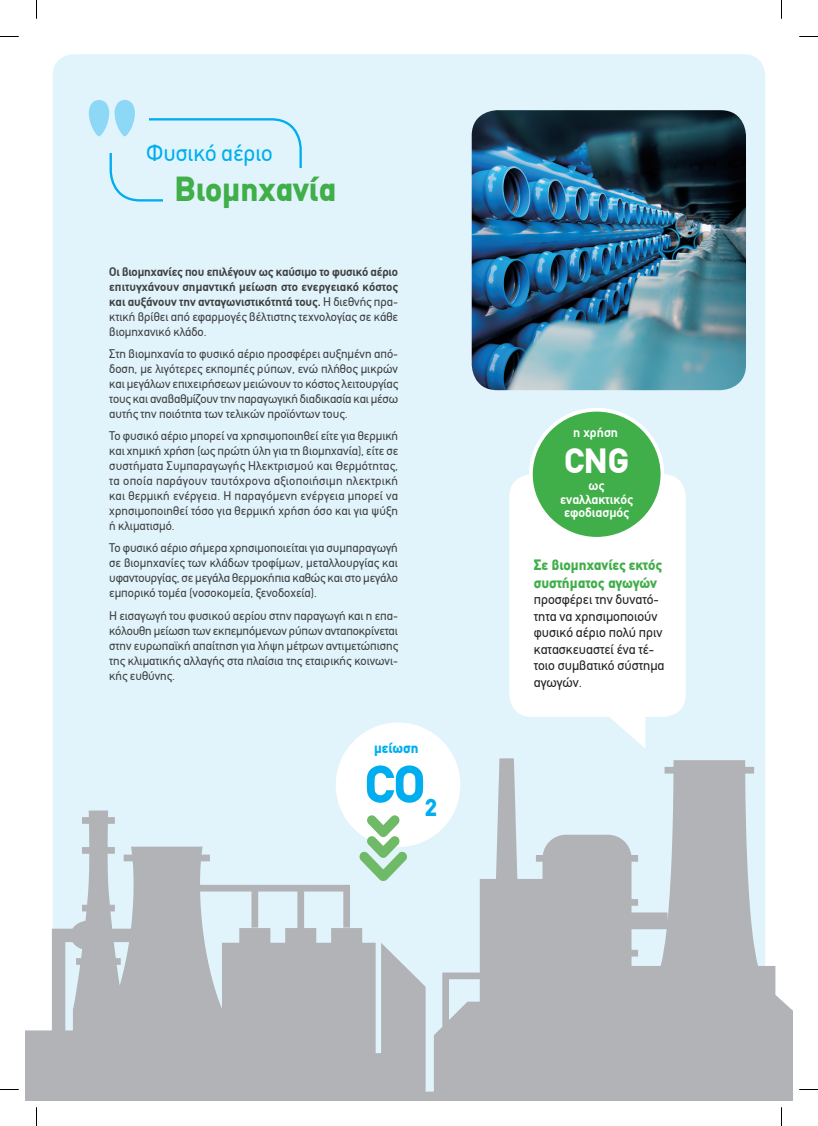
<style>
.page{position:relative;width:818px;height:1126px;background:#fff}
.page>*{position:absolute;margin:0;border:0;box-sizing:border-box;transform-origin:0 0}
.t1{font:900 52.75px "PF Din Text";color:#00aeef}
.t2{font:900 35.25px "PF Din Text";color:#fff}
.t3{font:900 34.75px "PF Din Text";color:#40ae49}
.t4{font:23.5px "PF Din Text";color:#00aeef}
.t5{font:900 15px/18px "PF Din Text";color:#40ae49}
.t6{font:900 14.75px "PF Din Text";color:#00aeef}
.t7{font:13.75px/16.5px "PF Din Text";color:#231f20}
.t8{font:700 13.5px/13.5px "PF Din Text";color:#fff;text-align:center}
.t9{font:12.5px/15px "PF Din Text";color:#3e3e3f;text-align:justify}
.t10{font:700 12.5px/15px "PF Din Text";color:#3e3e3f;text-align:justify}
.s1{font-weight:400}
</style>
<div class="page">
<div style="left:53px;top:54px;width:711px;height:688px;background:#e1f4fc"></div>
<div style="left:109px;top:118px;width:192px;height:83px;border:2px solid #00aeef;border-radius:29px"></div>
<div style="left:163px;top:169px;width:171px;height:62px;background:#e1f4fc"></div>
<div style="left:94px;top:100px;width:55px;height:52px;background:#e1f4fc"></div>
<svg style="left:89px;top:100px;width:46px;height:36px"></svg>
<img style="left:471px;top:110px;width:274px;height:280px">
<svg style="left:26px;top:742px;width:765px;height:357px;background:#c7ced3"></svg>
<div style="left:509px;top:474px;width:176px;height:242px;background:#fff;border-radius:22px"></div>
<svg style="left:603px;top:716px;width:42px;height:32px"></svg>
<div style="left:530px;top:410px;width:132px;height:128px;background:#40ae49;border-radius:50%"></div>
<div style="left:528px;top:408px;width:136px;height:132px;border:4px solid #fff;border-radius:50%"></div>
<div style="left:335px;top:722px;width:125px;height:125px;background:#fff;border-radius:50%"></div>
<svg style="left:359px;top:815px;width:48px;height:66px"></svg>
<svg style="left:0;top:36px;width:19px;height:1px"></svg>
<svg style="left:799px;top:36px;width:18px;height:1px"></svg>
<svg style="left:0;top:1089px;width:19px;height:1px"></svg>
<svg style="left:799px;top:1089px;width:18px;height:1px"></svg>
<svg style="left:36px;top:0;width:1px;height:19px"></svg>
<svg style="left:36px;top:1107px;width:1px;height:18px"></svg>
<h3 class="t4" style="left:146px;top:139px;width:128px">Φυσικό αέριο</h3>
<h3 class="t3" style="left:174px;top:169px;width:163px">Βιομηχανία</h3>
<p class="t10" style="left:109px;top:264px;width:290px">Οι βιομηχανίες που επιλέγουν ως καύσιμο το φυσικό αέριο επιτυγχάνουν σημαντική μείωση στο ενεργειακό κόστος και αυξάνουν την ανταγωνιστικότητά τους. <span class="s1">Η διεθνής πρα&shy;κτική βρίθει από εφαρμογές βέλτιστης τεχνολογίας σε κάθε βιομηχανικό κλάδο.</span></p>
<p class="t9" style="left:109px;top:346px;width:290px">Στη βιομηχανία το φυσικό αέριο προσφέρει αυξημένη από&shy;δοση, με λιγότερες εκπομπές ρύπων, ενώ πλήθος μικρών και μεγάλων επιχειρήσεων μειώνουν το κόστος λειτουργίας τους και αναβαθμίζουν την παραγωγική διαδικασία και μέσω αυτής την ποιότητα των τελικών προϊόντων τους.</p>
<p class="t9" style="left:109px;top:428px;width:290px">Το φυσικό αέριο μπορεί να χρησιμοποιηθεί είτε για θερμική και χημική χρήση (ως πρώτη ύλη για τη βιομηχανία), είτε σε συστήματα Συμπαραγωγής Ηλεκτρισμού και Θερμότητας, τα οποία παράγουν ταυτόχρονα αξιοποιήσιμη ηλεκτρική και θερμική ενέργεια. Η παραγόμενη ενέργεια μπορεί να χρησιμοποιηθεί τόσο για θερμική χρήση όσο και για ψύξη ή κλιματισμό.</p>
<p class="t9" style="left:109px;top:540px;width:290px">Το φυσικό αέριο σήμερα χρησιμοποιείται για συμπαραγωγή σε βιομηχανίες των κλάδων τροφίμων, μεταλλουργίας και υφαντουργίας, σε μεγάλα θερμοκήπια καθώς και στο μεγάλο εμπορικό τομέα (νοσοκομεία, ξενοδοχεία).</p>
<p class="t9" style="left:109px;top:607px;width:290px">Η εισαγωγή του φυσικού αερίου στην παραγωγή και η επα&shy;κόλουθη μείωση των εκπεμπόμενων ρύπων ανταποκρίνεται στην ευρωπαϊκή απαίτηση για λήψη μέτρων αντιμετώπισης της κλιματικής αλλαγής στα πλαίσια της εταιρικής κοινωνι&shy;κής ευθύνης.</p>
<p class="t6" style="left:374px;top:739px;width:46px">μείωση</p>
<h1 class="t1" style="left:364px;top:752px;width:74px">CO<sub>2</sub></h1>
<p class="t8" style="left:573px;top:426px;width:46px">η χρήση</p>
<h2 class="t2" style="left:563px;top:440px;width:66px">CNG</h2>
<p class="t8" style="left:560px;top:479px;width:74px">ως εναλλακτικός εφοδιασμός</p>
<p class="t5" style="left:533px;top:555px;width:130px">Σε βιομηχανίες εκτός συστήματος αγωγών</p>
<p class="t7" style="left:533px;top:591px;width:132px">προσφέρει την δυνατό&shy;τητα να χρησιμοποιούν φυσικό αέριο πολύ πριν κατασκευαστεί ένα τέ&shy;τοιο συμβατικό σύστημα αγωγών.</p>
</div>
